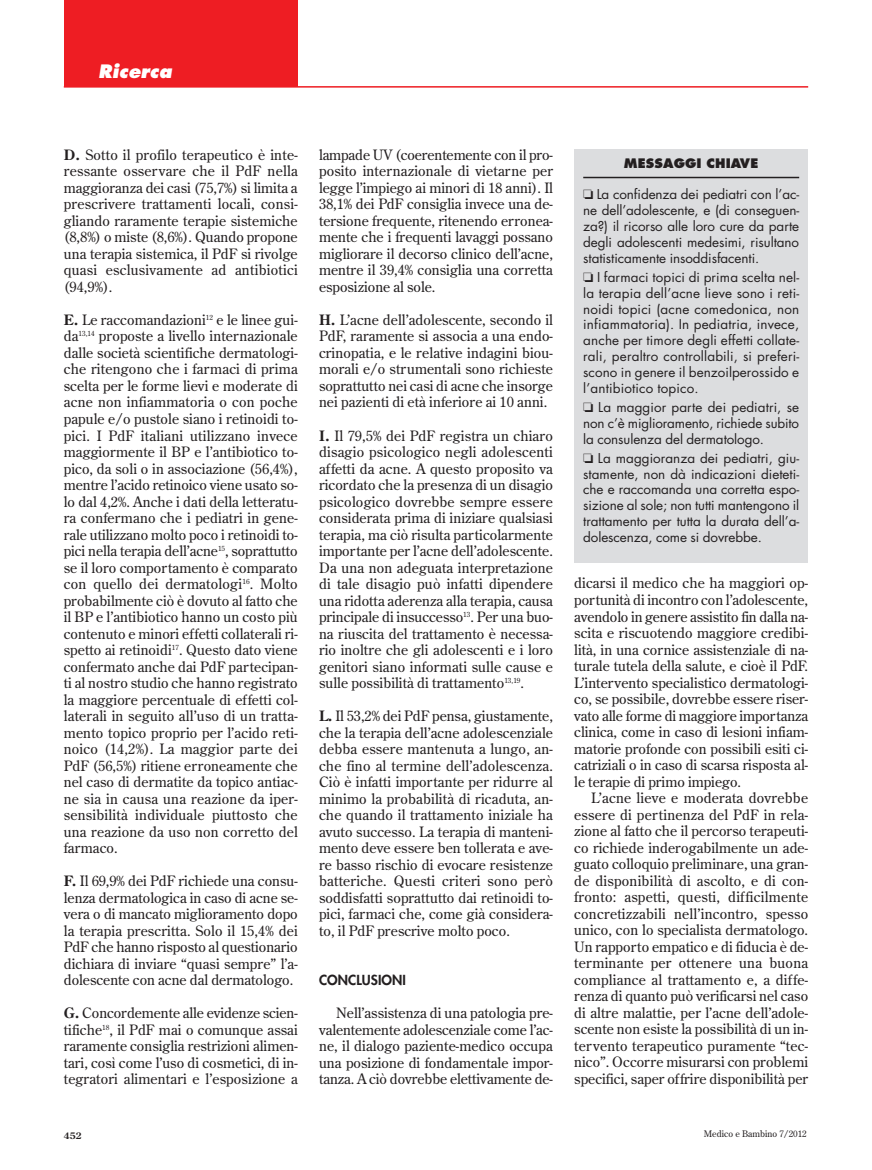
<style>
.page{position:relative;width:872px;height:1170px;background:#fff}
.page>*{position:absolute;margin:0;border:0;box-sizing:border-box;transform-origin:0 0}
.t1{font:italic 800 18px "Futura";color:#fff}
.t2{font:14.25px/16.5px "Century Old Style";letter-spacing:.005em;color:#231f20;text-align:justify}
.t3{font:800 13.5px "Futura";letter-spacing:.005em;color:#231f20}
.t4{font:13.2px/15.9px "Futura";letter-spacing:-.005em;color:#231f20;text-align:justify}
.t5{font:800 12.75px "Futura";letter-spacing:.01em;color:#231f20}
.t6{font:9px "Century Old Style";color:#231f20}
.t7{font:700 9px "Century Old Style";color:#231f20}
.s1{font-weight:700}
</style>
<div class="page">
<div style="left:64px;top:0;width:234px;height:87px;background:#ee1d23"></div>
<hr style="left:64px;top:86px;width:744px;height:2px;background:#ee1d23">
<div style="left:574px;top:149px;width:234px;height:413px;background:#dcdddf"></div>
<hr style="left:583px;top:177px;width:216px;height:1px;background:#231f20">
<p class="t1" style="left:98px;top:64px;width:75px">Ricerca</p>
<p class="t2" style="left:64px;top:147px;width:235px"><span class="s1">D.</span> Sotto il profilo terapeutico è inte&shy;ressante osservare che il PdF nella maggioranza dei casi (75,7%) si limita a prescrivere trattamenti locali, consi&shy;gliando raramente terapie sistemiche (8,8%) o miste (8,6%). Quando propone una terapia sistemica, il PdF si rivolge quasi esclusivamente ad antibiotici (94,9%).</p>
<p class="t2" style="left:64px;top:312px;width:235px"><span class="s1">E.</span> Le raccomandazioni<sup>12</sup> e le linee gui&shy;da<sup>13,14</sup> proposte a livello internazionale dalle società scientifiche dermatologi&shy;che ritengono che i farmaci di prima scelta per le forme lievi e moderate di acne non infiammatoria o con poche papule e/o pustole siano i retinoidi to&shy;pici. I PdF italiani utilizzano invece maggiormente il BP e l’antibiotico to&shy;pico, da soli o in associazione (56,4%), mentre l’acido retinoico viene usato so&shy;lo dal 4,2%. Anche i dati della letteratu&shy;ra confermano che i pediatri in gene&shy;rale utilizzano molto poco i retinoidi to&shy;pici nella terapia dell’acne<sup>15</sup>, soprattutto se il loro comportamento è comparato con quello dei dermatologi<sup>16</sup>. Molto probabilmente ciò è dovuto al fatto che il BP e l’antibiotico hanno un costo più contenuto e minori effetti collaterali ri&shy;spetto ai retinoidi<sup>17</sup>. Questo dato viene confermato anche dai PdF partecipan&shy;ti al nostro studio che hanno registrato la maggiore percentuale di effetti col&shy;laterali in seguito all’uso di un tratta&shy;mento topico proprio per l’acido reti&shy;noico (14,2%). La maggior parte dei PdF (56,5%) ritiene erroneamente che nel caso di dermatite da topico antiac&shy;ne sia in causa una reazione da iper&shy;sensibilità individuale piuttosto che una reazione da uso non corretto del farmaco.</p>
<p class="t2" style="left:64px;top:873px;width:235px"><span class="s1">F.</span> Il 69,9% dei PdF richiede una consu&shy;lenza dermatologica in caso di acne se&shy;vera o di mancato miglioramento dopo la terapia prescritta. Solo il 15,4% dei PdF che hanno risposto al questionario dichiara di inviare “quasi sempre” l’a&shy;dolescente con acne dal dermatologo.</p>
<p class="t2" style="left:64px;top:1005px;width:235px"><span class="s1">G.</span> Concordemente alle evidenze scien&shy;tifiche<sup>18</sup>, il PdF mai o comunque assai raramente consiglia restrizioni alimen&shy;tari, così come l’uso di cosmetici, di in&shy;tegratori alimentari e l’esposizione a</p>
<p class="t2" style="left:319px;top:147px;width:235px">lampade UV (coerentemente con il pro&shy;posito internazionale di vietarne per legge l’impiego ai minori di 18 anni). Il 38,1% dei PdF consiglia invece una de&shy;tersione frequente, ritenendo erronea&shy;mente che i frequenti lavaggi possano migliorare il decorso clinico dell’acne, mentre il 39,4% consiglia una corretta esposizione al sole.</p>
<p class="t2" style="left:319px;top:312px;width:235px"><span class="s1">H.</span> L’acne dell’adolescente, secondo il PdF, raramente si associa a una endo&shy;crinopatia, e le relative indagini biou&shy;morali e/o strumentali sono richieste soprattutto nei casi di acne che insorge nei pazienti di età inferiore ai 10 anni.</p>
<p class="t2" style="left:319px;top:427px;width:235px"><span class="s1">I.</span> Il 79,5% dei PdF registra un chiaro disagio psicologico negli adolescenti affetti da acne. A questo proposito va ricordato che la presenza di un disagio psicologico dovrebbe sempre essere considerata prima di iniziare qualsiasi terapia, ma ciò risulta particolarmente importante per l’acne dell’adolescente.<br>Da una non adeguata interpretazione di tale disagio può infatti dipendere una ridotta aderenza alla terapia, causa principale di insuccesso<sup>13</sup>. Per una buo&shy;na riuscita del trattamento è necessa&shy;rio inoltre che gli adolescenti e i loro genitori siano informati sulle cause e sulle possibilità di trattamento<sup>13,19</sup>.</p>
<p class="t2" style="left:319px;top:708px;width:235px"><span class="s1">L.</span> Il 53,2% dei PdF pensa, giustamente, che la terapia dell’acne adolescenziale debba essere mantenuta a lungo, an&shy;che fino al termine dell’adolescenza.<br>Ciò è infatti importante per ridurre al minimo la probabilità di ricaduta, an&shy;che quando il trattamento iniziale ha avuto successo. La terapia di manteni&shy;mento deve essere ben tollerata e ave&shy;re basso rischio di evocare resistenze batteriche. Questi criteri sono però soddisfatti soprattutto dai retinoidi to&shy;pici, farmaci che, come già considera&shy;to, il PdF prescrive molto poco.</p>
<p class="t3" style="left:319px;top:973px;width:88px">CONCLUSIONI</p>
<p class="t2" style="left:319px;top:1005px;width:235px;text-indent:17px">Nell’assistenza di una patologia pre&shy;valentemente adolescenziale come l’ac&shy;ne, il dialogo paziente-medico occupa una posizione di fondamentale impor&shy;tanza. A ciò dovrebbe elettivamente de-</p>
<p class="t5" style="left:624px;top:158px;width:136px">MESSAGGI CHIAVE</p>
<p class="t4" style="left:583px;top:187px;width:217px">□ La confidenza dei pediatri con l’ac&shy;ne dell’adolescente, e (di conseguen&shy;za?) il ricorso alle loro cure da parte degli adolescenti medesimi, risultano statisticamente insoddisfacenti.</p>
<p class="t4" style="left:583px;top:270px;width:217px">□ I farmaci topici di prima scelta nel&shy;la terapia dell’acne lieve sono i reti&shy;noidi topici (acne comedonica, non infiammatoria). In pediatria, invece, anche per timore degli effetti collate&shy;rali, peraltro controllabili, si preferi&shy;scono in genere il benzoilperossido e l’antibiotico topico.</p>
<p class="t4" style="left:583px;top:400px;width:217px">□ La maggior parte dei pediatri, se non c’è miglioramento, richiede subito la consulenza del dermatologo.</p>
<p class="t4" style="left:583px;top:451px;width:217px">□ La maggioranza dei pediatri, giu&shy;stamente, non dà indicazioni dieteti&shy;che e raccomanda una corretta espo&shy;sizione al sole; non tutti mantengono il trattamento per tutta la durata dell’a&shy;dolescenza, come si dovrebbe.</p>
<p class="t2" style="left:574px;top:575px;width:235px">dicarsi il medico che ha maggiori op&shy;portunità di incontro con l’adolescente, avendolo in genere assistito fin dalla na&shy;scita e riscuotendo maggiore credibi&shy;lità, in una cornice assistenziale di na&shy;turale tutela della salute, e cioè il PdF.<br>L’intervento specialistico dermatologi&shy;co, se possibile, dovrebbe essere riser&shy;vato alle forme di maggiore importanza clinica, come in caso di lesioni infiam&shy;matorie profonde con possibili esiti ci&shy;catriziali o in caso di scarsa risposta al&shy;le terapie di primo impiego.</p>
<p class="t2" style="left:574px;top:789px;width:235px;text-indent:17px">L’acne lieve e moderata dovrebbe essere di pertinenza del PdF in rela&shy;zione al fatto che il percorso terapeuti&shy;co richiede inderogabilmente un ade&shy;guato colloquio preliminare, una gran&shy;de disponibilità di ascolto, e di con&shy;fronto: aspetti, questi, difficilmente concretizzabili nell’incontro, spesso unico, con lo specialista dermatologo.<br>Un rapporto empatico e di fiducia è de&shy;terminante per ottenere una buona compliance al trattamento e, a diffe&shy;renza di quanto può verificarsi nel caso di altre malattie, per l’acne dell’adole&shy;scente non esiste la possibilità di un in&shy;tervento terapeutico puramente “tec&shy;nico”. Occorre misurarsi con problemi specifici, saper offrire disponibilità per</p>
<p class="t7" style="left:64px;top:1129px;width:19px">452</p>
<p class="t6" style="left:703px;top:1128px;width:104px">Medico e Bambino 7/2012</p>
</div>
